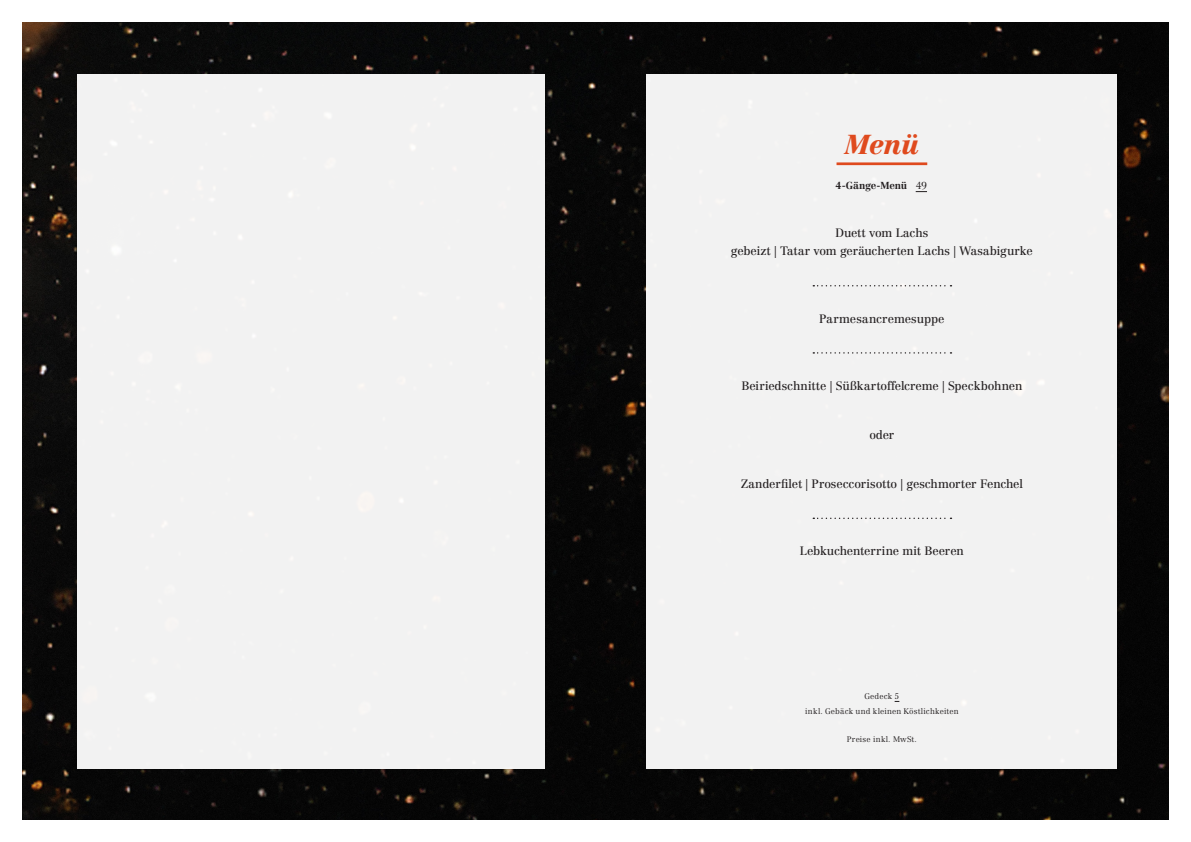
<style>
.page{position:relative;width:1191px;height:842px;background:#fff}
.page>*{position:absolute;margin:0;border:0;box-sizing:border-box;transform-origin:0 0}
.t1{font:italic 900 27px "Centennial LT Std";color:#df4a1e}
.t2{font:12px/18px "Centennial LT Std";letter-spacing:-.015em;color:#231f20;text-align:center}
.t3{font:700 10px "Centennial LT Std";letter-spacing:-.015em;color:#231f20}
.t4{font:300 8px/14.3px "Centennial LT Std";letter-spacing:.025em;color:#231f20;text-align:center}
.s1{font-weight:300}
</style>
<div class="page">
<img style="left:23px;top:23px;width:1145px;height:796px">
<div style="left:77px;top:74px;width:467px;height:694px;background:#f2f2f2"></div>
<div style="left:646px;top:74px;width:471px;height:694px;background:#f2f2f2"></div>
<hr style="left:836px;top:162px;width:91px;height:3px;background:#df4a1e">
<svg style="left:915px;top:191px;width:12px;height:1px"></svg>
<svg style="left:813px;top:285px;width:138px;height:1px"></svg>
<svg style="left:813px;top:352px;width:138px;height:2px"></svg>
<svg style="left:813px;top:518px;width:138px;height:1px"></svg>
<h1 class="t1" style="left:845px;top:128px;width:75px">Menü</h1>
<p class="t3" style="left:835px;top:180px;width:93px">4-Gänge-Menü <span class="s1">49</span></p>
<p class="t2" style="left:731px;top:224px;width:303px">Duett vom Lachs<br>gebeizt | Tatar vom geräucherten Lachs | Wasabigurke</p>
<p class="t2" style="left:819px;top:309px;width:127px">Parmesancremesuppe</p>
<p class="t2" style="left:741px;top:377px;width:282px">Beiriedschnitte | Süßkartoffelcreme | Speckbohnen</p>
<p class="t2" style="left:869px;top:426px;width:27px">oder</p>
<p class="t2" style="left:741px;top:475px;width:284px">Zanderfilet | Proseccorisotto | geschmorter Fenchel</p>
<p class="t2" style="left:800px;top:542px;width:165px">Lebkuchenterrine mit Beeren</p>
<p class="t4" style="left:805px;top:689px;width:155px">Gedeck 5<br>inkl. Gebäck und kleinen Köstlichkeiten</p>
<p class="t4" style="left:847px;top:732px;width:71px">Preise inkl. MwSt.</p>
</div>
